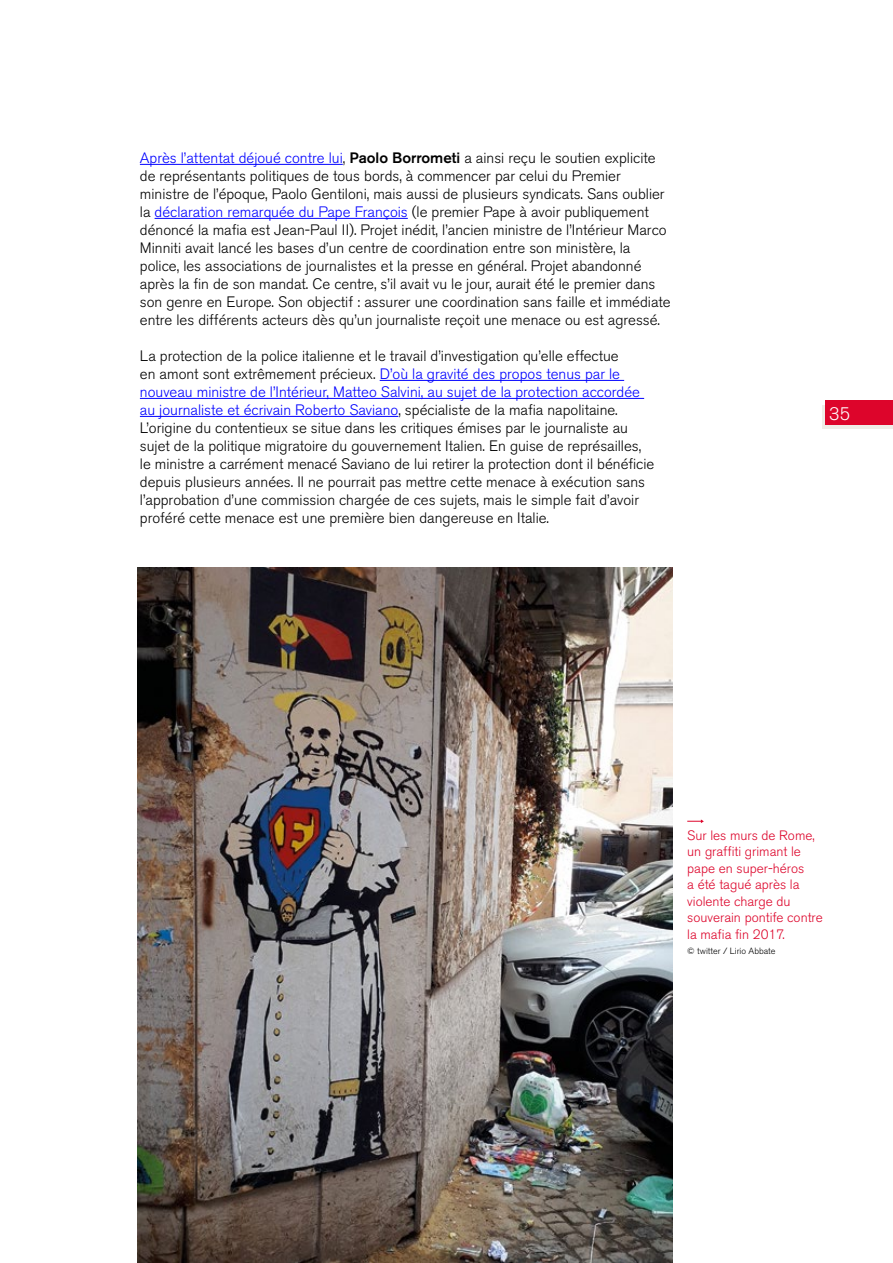
<style>
.page{position:relative;width:893px;height:1263px;background:#fff}
.page>*{position:absolute;margin:0;border:0;box-sizing:border-box;transform-origin:0 0}
.t1{font:300 18px "Akzidenz Grotesk BE";color:#fff}
.t2{font:300 15px/18px "Akzidenz Grotesk BE";color:#000}
.t3{font:300 13.5px/16.5px "Akzidenz Grotesk BE";color:#dd052b}
.t4{font:300 9px "Akzidenz Grotesk BE";color:#000}
.s1{color:#00f}
.s2{font-weight:500}
</style>
<div class="page">
<div style="left:822px;top:405px;width:71px;height:24px;background:#f0ede7"></div>
<div style="left:826px;top:401px;width:67px;height:24px;background:#dd052b"></div>
<hr style="left:140px;top:164px;width:203px;height:1px;background:#00f">
<hr style="left:155px;top:218px;width:253px;height:1px;background:#00f">
<hr style="left:380px;top:380px;width:244px;height:1px;background:#00f">
<hr style="left:140px;top:398px;width:504px;height:1px;background:#00f">
<hr style="left:140px;top:416px;width:258px;height:1px;background:#00f">
<svg style="left:687px;top:819px;width:17px;height:4px"></svg>
<img style="left:137px;top:568px;width:536px;height:695px">
<p class="t2" style="left:140px;top:149px;width:532px"><span class="s1">Après l’attentat déjoué contre lui</span>, <span class="s2">Paolo Borrometi</span> a ainsi reçu le soutien explicite de représentants politiques de tous bords, à commencer par celui du Premier ministre de l’époque, Paolo Gentiloni, mais aussi de plusieurs syndicats. Sans oublier la <span class="s1">déclaration remarquée du Pape François</span> (le premier Pape à avoir publiquement dénoncé la mafia est Jean-Paul II). Projet inédit, l’ancien ministre de l’Intérieur Marco Minniti avait lancé les bases d’un centre de coordination entre son ministère, la police, les associations de journalistes et la presse en général. Projet abandonné après la fin de son mandat. Ce centre, s’il avait vu le jour, aurait été le premier dans son genre en Europe. Son objectif : assurer une coordination sans faille et immédiate entre les différents acteurs dès qu’un journaliste reçoit une menace ou est agressé.</p>
<p class="t2" style="left:140px;top:347px;width:516px">La protection de la police italienne et le travail d’investigation qu’elle effectue<br>en amont sont extrêmement précieux. <span class="s1">D’où la gravité des propos tenus par le nouveau ministre de l’Intérieur, Matteo Salvini, au sujet de la protection accordée au journaliste et écrivain Roberto Saviano</span>, spécialiste de la mafia napolitaine.<br>L’origine du contentieux se situe dans les critiques émises par le journaliste au sujet de la politique migratoire du gouvernement Italien. En guise de représailles, le ministre a carrément menacé Saviano de lui retirer la protection dont il bénéficie depuis plusieurs années. Il ne pourrait pas mettre cette menace à exécution sans l’approbation d’une commission chargée de ces sujets, mais le simple fait d’avoir proféré cette menace est une première bien dangereuse en Italie.</p>
<p class="t1" style="left:829px;top:404px;width:22px">35</p>
<p class="t3" style="left:687px;top:827px;width:137px">Sur les murs de Rome, un graffiti grimant le pape en super-héros<br>a été tagué après la violente charge du souverain pontife contre la mafia fin 2017.</p>
<p class="t4" style="left:687px;top:945px;width:90px">© twitter / Lirio Abbate</p>
</div>
